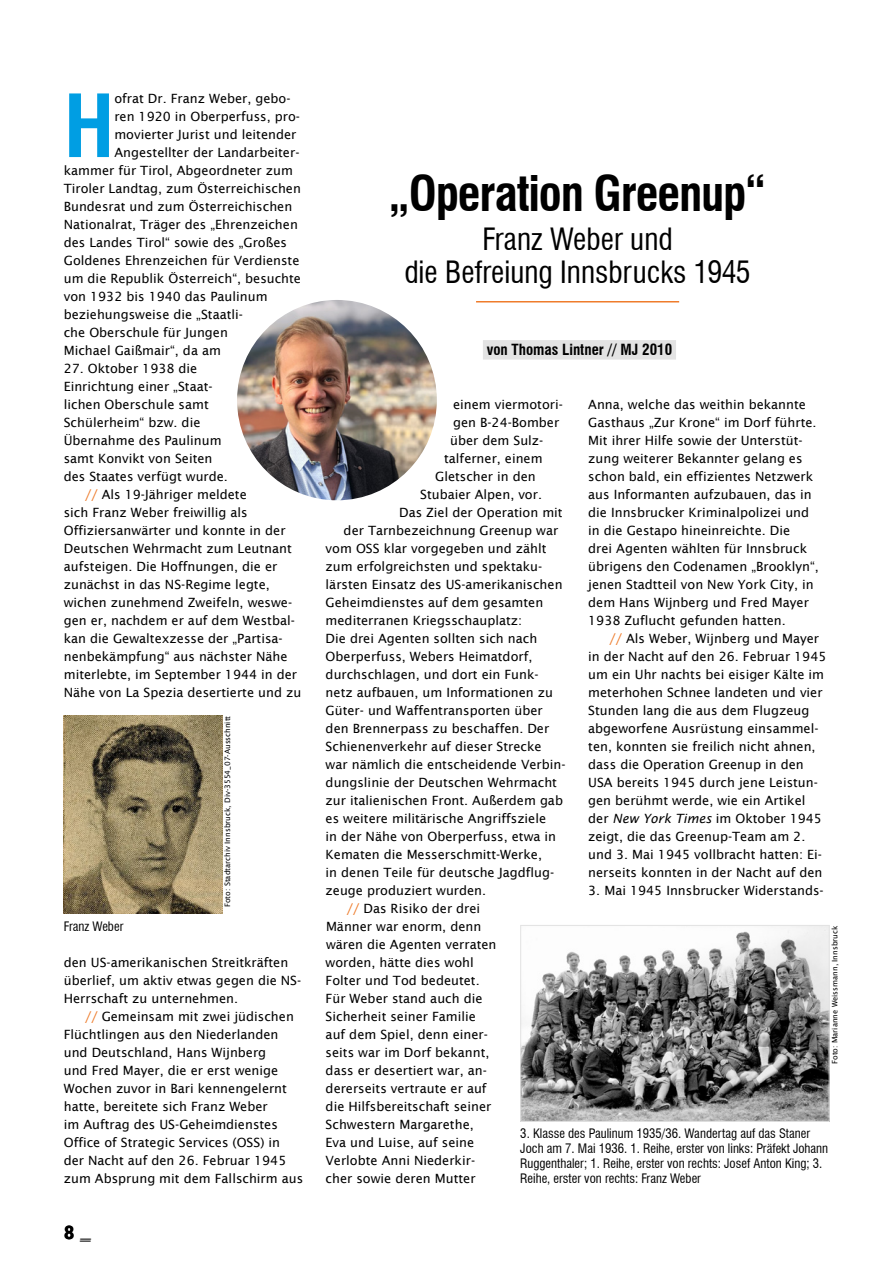
<style>
.page{position:relative;width:893px;height:1263px;background:#fff}
.page>*{position:absolute;margin:0;border:0;box-sizing:border-box;transform-origin:0 0}
.t1{font:700 condensed 84.6px "Swiss 721 BT";color:#009ee3}
.t2{font:700 condensed 48px "Swiss 721 BT";letter-spacing:-.025em;color:#000}
.t3{font:condensed 30px/33px "Swiss 721 BT";color:#000;text-align:center}
.t4{font:21px "Tw Cen";color:#000}
.t5{font:700 condensed 15px "Swiss 721 BT";color:#000}
.t6{font:12.75px/18px "Lucida Sans";color:#000}
.t7{font:condensed 12.75px/15px "Swiss 721 BT";color:#000}
.t8{font:7.5px "Lucida Sans";color:#000}
.s1{color:#ee7c2c}
.s2{font-weight:700}
.s3{font-style:italic}
</style>
<div class="page">
<hr style="left:476px;top:301px;width:203px;height:1px;background:#ef7c2c">
<div style="left:483px;top:340px;width:193px;height:20px;background:#e3e3e3"></div>
<img style="left:237px;top:300px;width:200px;height:200px;border-radius:100px">
<img style="left:64px;top:716px;width:158px;height:197px">
<img style="left:522px;top:927px;width:306px;height:193px">
<div style="left:520px;top:925px;width:310px;height:197px;border:1px solid #e3e3e3"></div>
<h1 class="t1" style="left:64px;top:76px;width:52px">H</h1>
<p class="t6" style="left:114px;top:89px;width:178px">ofrat Dr. Franz Weber, gebo-</p>
<p class="t6" style="left:114px;top:107px;width:187px">ren 1920 in Oberperfuss, pro-</p>
<p class="t6" style="left:114px;top:125px;width:184px">movierter Jurist und leitender</p>
<p class="t6" style="left:114px;top:143px;width:187px">Angestellter der Landarbeiter-</p>
<p class="t6" style="left:64px;top:161px;width:231px">kammer für Tirol, Abgeordneter zum</p>
<p class="t6" style="left:64px;top:179px;width:239px">Tiroler Landtag, zum Österreichischen</p>
<p class="t6" style="left:64px;top:197px;width:230px">Bundesrat und zum Österreichischen</p>
<p class="t6" style="left:64px;top:215px;width:236px">Nationalrat, Träger des „Ehrenzeichen</p>
<p class="t6" style="left:64px;top:233px;width:225px">des Landes Tirol“ sowie des „Großes</p>
<p class="t6" style="left:64px;top:251px;width:237px">Goldenes Ehrenzeichen für Verdienste</p>
<p class="t6" style="left:64px;top:269px;width:239px">um die Republik Österreich“, besuchte</p>
<p class="t6" style="left:64px;top:288px;width:205px">von 1932 bis 1940 das Paulinum</p>
<p class="t6" style="left:64px;top:306px;width:181px">beziehungsweise die „Staatli-</p>
<p class="t6" style="left:64px;top:324px;width:166px">che Oberschule für Jungen</p>
<p class="t6" style="left:64px;top:342px;width:159px">Michael Gaißmair“, da am</p>
<p class="t6" style="left:64px;top:360px;width:135px">27. Oktober 1938 die</p>
<p class="t6" style="left:64px;top:378px;width:150px">Einrichtung einer „Staat-</p>
<p class="t6" style="left:64px;top:396px;width:147px">lichen Oberschule samt</p>
<p class="t6" style="left:64px;top:414px;width:138px">Schülerheim“ bzw. die</p>
<p class="t6" style="left:64px;top:432px;width:159px">Übernahme des Paulinum</p>
<p class="t6" style="left:64px;top:450px;width:150px">samt Konvikt von Seiten</p>
<p class="t6" style="left:64px;top:468px;width:166px">des Staates verfügt wurde.</p>
<p class="t6" style="left:85px;top:486px;width:163px"><span class="s1">//</span> Als 19-Jähriger meldete</p>
<p class="t6" style="left:64px;top:504px;width:185px">sich Franz Weber freiwillig als</p>
<p class="t6" style="left:64px;top:522px;width:223px">Offiziersanwärter und konnte in der</p>
<p class="t6" style="left:64px;top:540px;width:230px">Deutschen Wehrmacht zum Leutnant</p>
<p class="t6" style="left:64px;top:558px;width:215px">aufsteigen. Die Hoffnungen, die er</p>
<p class="t6" style="left:64px;top:576px;width:208px">zunächst in das NS-Regime legte,</p>
<p class="t6" style="left:64px;top:594px;width:230px">wichen zunehmend Zweifeln, weswe-</p>
<p class="t6" style="left:64px;top:612px;width:233px">gen er, nachdem er auf dem Westbal-</p>
<p class="t6" style="left:64px;top:630px;width:220px">kan die Gewaltexzesse der „Partisa-</p>
<p class="t6" style="left:64px;top:648px;width:225px">nenbekämpfung“ aus nächster Nähe</p>
<p class="t6" style="left:64px;top:666px;width:235px">miterlebte, im September 1944 in der</p>
<p class="t6" style="left:64px;top:684px;width:239px">Nähe von La Spezia desertierte und zu</p>
<p class="t7" style="left:64px;top:919px;width:61px">Franz Weber</p>
<p class="t8" style="left:223px;top:907px;width:193px;rotate:-90deg">Foto: Stadtarchiv Innsbruck, Div-3554_07-Ausschnitt</p>
<p class="t6" style="left:64px;top:954px;width:239px">den US-amerikanischen Streitkräften überlief, um aktiv etwas gegen die NS-<br>Herrschaft zu unternehmen.</p>
<p class="t6" style="left:64px;top:1008px;width:241px;text-indent:21px"><span class="s1">//</span> Gemeinsam mit zwei jüdischen Flüchtlingen aus den Niederlanden und Deutschland, Hans Wijnberg<br>und Fred Mayer, die er erst wenige Wochen zuvor in Bari kennengelernt hatte, bereitete sich Franz Weber<br>im Auftrag des US-Geheimdienstes Office of Strategic Services (OSS) in der Nacht auf den 26. Februar 1945 zum Absprung mit dem Fallschirm aus</p>
<h3 class="t4" style="left:63px;top:1219px;width:29px"><span class="s2">8</span> __</h3>
<h2 class="t2" style="left:389px;top:165px;width:379px">„Operation Greenup“</h2>
<h3 class="t3" style="left:404px;top:222px;width:348px">Franz Weber und<br>die Befreiung Innsbrucks 1945</h3>
<p class="t5" style="left:487px;top:341px;width:187px">von Thomas Lintner // MJ 2010</p>
<p class="t6" style="left:588px;top:396px;width:232px">Anna, welche das weithin bekannte Gasthaus „Zur Krone“ im Dorf führte.<br>Mit ihrer Hilfe sowie der Unterstüt&shy;zung weiterer Bekannter gelang es schon bald, ein effizientes Netzwerk aus Informanten aufzubauen, das in die Innsbrucker Kriminalpolizei und in die Gestapo hineinreichte. Die<br>drei Agenten wählten für Innsbruck übrigens den Codenamen „Brooklyn“, jenen Stadtteil von New York City, in dem Hans Wijnberg und Fred Mayer 1938 Zuflucht gefunden hatten.</p>
<p class="t6" style="left:588px;top:630px;width:240px;text-indent:21px"><span class="s1">//</span> Als Weber, Wijnberg und Mayer in der Nacht auf den 26. Februar 1945 um ein Uhr nachts bei eisiger Kälte im meterhohen Schnee landeten und vier Stunden lang die aus dem Flugzeug abgeworfene Ausrüstung einsammel&shy;ten, konnten sie freilich nicht ahnen, dass die Operation Greenup in den USA bereits 1945 durch jene Leistun&shy;gen berühmt werde, wie ein Artikel der <span class="s3">New York Times</span> im Oktober 1945 zeigt, die das Greenup-Team am 2. und 3. Mai 1945 vollbracht hatten: Ei&shy;nerseits konnten in der Nacht auf den</p>
<p class="t6" style="left:588px;top:882px;width:237px">3. Mai 1945 Innsbrucker Widerstands-</p>
<p class="t6" style="left:453px;top:396px;width:111px">einem viermotori-</p>
<p class="t6" style="left:453px;top:414px;width:108px">gen B-24-Bomber</p>
<p class="t6" style="left:450px;top:432px;width:95px">über dem Sulz-</p>
<p class="t6" style="left:444px;top:450px;width:100px">talferner, einem</p>
<p class="t6" style="left:435px;top:468px;width:102px">Gletscher in den</p>
<p class="t6" style="left:420px;top:486px;width:123px">Stubaier Alpen, vor.</p>
<p class="t6" style="left:399px;top:504px;width:165px">Das Ziel der Operation mit</p>
<p class="t6" style="left:344px;top:522px;width:216px">der Tarnbezeichnung Greenup war</p>
<p class="t6" style="left:326px;top:540px;width:222px">vom OSS klar vorgegeben und zählt</p>
<p class="t6" style="left:326px;top:558px;width:218px">zum erfolgreichsten und spektaku-</p>
<p class="t6" style="left:326px;top:576px;width:238px">lärsten Einsatz des US-amerikanischen</p>
<p class="t6" style="left:326px;top:594px;width:219px">Geheimdienstes auf dem gesamten</p>
<p class="t6" style="left:326px;top:612px;width:198px">mediterranen Kriegsschauplatz:</p>
<p class="t6" style="left:326px;top:630px;width:213px">Die drei Agenten sollten sich nach</p>
<p class="t6" style="left:326px;top:648px;width:208px">Oberperfuss, Webers Heimatdorf,</p>
<p class="t6" style="left:326px;top:666px;width:215px">durchschlagen, und dort ein Funk-</p>
<p class="t6" style="left:326px;top:684px;width:229px">netz aufbauen, um Informationen zu</p>
<p class="t6" style="left:326px;top:702px;width:219px">Güter- und Waffentransporten über</p>
<p class="t6" style="left:326px;top:720px;width:225px">den Brennerpass zu beschaffen. Der</p>
<p class="t6" style="left:326px;top:738px;width:218px">Schienenverkehr auf dieser Strecke</p>
<p class="t6" style="left:326px;top:756px;width:241px">war nämlich die entscheidende Verbin-</p>
<p class="t6" style="left:326px;top:774px;width:233px">dungslinie der Deutschen Wehrmacht</p>
<p class="t6" style="left:326px;top:792px;width:239px">zur italienischen Front. Außerdem gab</p>
<p class="t6" style="left:326px;top:810px;width:222px">es weitere militärische Angriffsziele</p>
<p class="t6" style="left:326px;top:828px;width:232px">in der Nähe von Oberperfuss, etwa in</p>
<p class="t6" style="left:326px;top:846px;width:218px">Kematen die Messerschmitt-Werke,</p>
<p class="t6" style="left:326px;top:864px;width:230px">in denen Teile für deutsche Jagdflug-</p>
<p class="t6" style="left:326px;top:882px;width:162px">zeuge produziert wurden.</p>
<p class="t6" style="left:347px;top:900px;width:135px"><span class="s1">//</span> Das Risiko der drei</p>
<p class="t6" style="left:326px;top:918px;width:157px">Männer war enorm, denn</p>
<p class="t6" style="left:326px;top:936px;width:172px">wären die Agenten verraten</p>
<p class="t6" style="left:326px;top:954px;width:150px">worden, hätte dies wohl</p>
<p class="t6" style="left:326px;top:972px;width:156px">Folter und Tod bedeutet.</p>
<p class="t6" style="left:326px;top:990px;width:158px">Für Weber stand auch die</p>
<p class="t6" style="left:326px;top:1008px;width:152px">Sicherheit seiner Familie</p>
<p class="t6" style="left:326px;top:1026px;width:164px">auf dem Spiel, denn einer-</p>
<p class="t6" style="left:326px;top:1044px;width:165px">seits war im Dorf bekannt,</p>
<p class="t6" style="left:326px;top:1062px;width:163px">dass er desertiert war, an-</p>
<p class="t6" style="left:326px;top:1080px;width:162px">dererseits vertraute er auf</p>
<p class="t6" style="left:326px;top:1098px;width:167px">die Hilfsbereitschaft seiner</p>
<p class="t6" style="left:326px;top:1116px;width:150px">Schwestern Margarethe,</p>
<p class="t6" style="left:326px;top:1134px;width:150px">Eva und Luise, auf seine</p>
<p class="t6" style="left:326px;top:1152px;width:151px">Verlobte Anni Niederkir-</p>
<p class="t6" style="left:326px;top:1170px;width:151px">cher sowie deren Mutter</p>
<p class="t8" style="left:830px;top:1064px;width:140px;rotate:-90deg">Foto: Marianne Weissmann, Innsbruck</p>
<p class="t7" style="left:520px;top:1126px;width:309px">3. Klasse des Paulinum 1935/36. Wandertag auf das Staner Joch am 7. Mai 1936. 1. Reihe, erster von links: Präfekt Johann Ruggenthaler; 1. Reihe, erster von rechts: Josef Anton King; 3.<br>Reihe, erster von rechts: Franz Weber</p>
</div>
